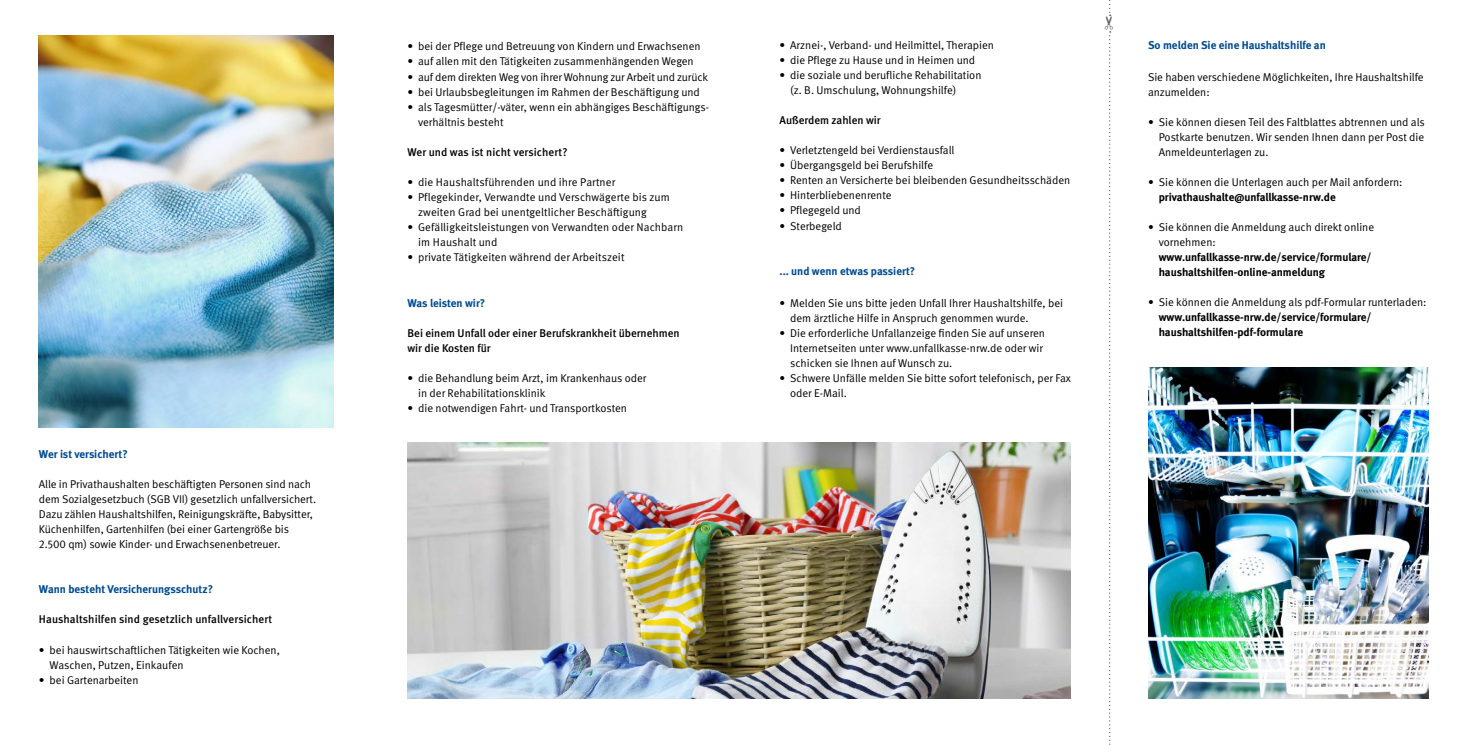
<style>
.page{position:relative;width:1467px;height:745px;background:#fff}
.page>*{position:absolute;margin:0;border:0;box-sizing:border-box;transform-origin:0 0}
.Fließtext{font:11.25px/15px "DGUV Meta";color:#000}
.t1{font:700 11.25px/15px "DGUV Meta";color:#000}
.Fließtext-2{font:500 11.25px/15px "DGUV Meta";color:#000}
.fließ{font:11.25px/15px "DGUV Meta";letter-spacing:-.005em;color:#000}
.Adresse{font:700 11.25px "DGUV Meta";color:#004b93}
.Fließtext-3{font:700 11.25px "DGUV Meta";color:#004b93}
.s1{font-weight:700}
.s2{font-weight:400}
</style>
<div class="page">
<img style="left:39px;top:35px;width:294px;height:392px">
<img style="left:407px;top:442px;width:663px;height:256px">
<img style="left:1148px;top:367px;width:280px;height:331px">
<svg style="left:1109px;top:0;width:3px;height:745px"></svg>
<p class="Adresse" style="left:39px;top:446px;width:90px">Wer ist versichert?</p>
<p class="Fließtext" style="left:39px;top:476px;width:279px">Alle in Privathaushalten beschäftigten Personen sind nach dem Sozialgesetzbuch (SGB VII) gesetzlich unfallversichert.<br>Dazu zählen Haushaltshilfen, Reinigungskräfte, Babysitter, Küchenhilfen, Gartenhilfen (bei einer Gartengröße bis 2.500 qm) sowie Kinder- und Erwachsenenbetreuer.</p>
<p class="Adresse" style="left:39px;top:582px;width:176px">Wann besteht Versicherungsschutz?</p>
<p class="Fließtext-2" style="left:39px;top:612px;width:235px">Haushaltshilfen sind gesetzlich unfallversichert</p>
<p class="Fließtext" style="left:50px;top:642px;width:232px;text-indent:-11px">• bei hauswirtschaftlichen Tätigkeiten wie Kochen,<br>Waschen, Putzen, Einkaufen</p>
<p class="Fließtext" style="left:39px;top:672px;width:101px">• bei Gartenarbeiten</p>
<p class="Fließtext" style="left:407px;top:39px;width:295px">• bei der Pflege und Betreuung von Kindern und Erwachsenen</p>
<p class="Fließtext" style="left:407px;top:54px;width:288px">• auf allen mit den Tätigkeiten zusammenhängenden Wegen</p>
<p class="Fließtext" style="left:407px;top:69px;width:302px">• auf dem direkten Weg von ihrer Wohnung zur Arbeit und zurück</p>
<p class="Fließtext" style="left:407px;top:84px;width:294px">• bei Urlaubsbegleitungen im Rahmen der Beschäftigung und</p>
<p class="Fließtext" style="left:418px;top:99px;width:292px;text-indent:-11px">• als Tagesmütter/-väter, wenn ein abhängiges Beschäftigungs&shy;verhältnis besteht</p>
<p class="Fließtext-2" style="left:407px;top:144px;width:162px">Wer und was ist nicht versichert?</p>
<p class="Fließtext" style="left:407px;top:174px;width:209px">• die Haushaltsführenden und ihre Partner</p>
<p class="Fließtext" style="left:418px;top:189px;width:253px;text-indent:-11px">• Pflegekinder, Verwandte und Verschwägerte bis zum zweiten Grad bei unentgeltlicher Beschäftigung</p>
<p class="Fließtext" style="left:418px;top:219px;width:267px;text-indent:-11px">• Gefälligkeitsleistungen von Verwandten oder Nachbarn im Haushalt und</p>
<p class="Fließtext" style="left:407px;top:249px;width:219px">• private Tätigkeiten während der Arbeitszeit</p>
<p class="Adresse" style="left:407px;top:296px;width:79px">Was leisten wir?</p>
<p class="Fließtext-2" style="left:407px;top:326px;width:274px">Bei einem Unfall oder einer Berufskrankheit übernehmen wir die Kosten für</p>
<p class="Fließtext" style="left:418px;top:370px;width:230px;text-indent:-11px">• die Behandlung beim Arzt, im Krankenhaus oder in der Rehabilitationsklinik</p>
<p class="Fließtext" style="left:407px;top:400px;width:221px">• die notwendigen Fahrt- und Transportkosten</p>
<p class="Fließtext" style="left:780px;top:38px;width:216px">• Arznei-, Verband- und Heilmittel, Therapien</p>
<p class="Fließtext" style="left:780px;top:53px;width:197px">• die Pflege zu Hause und in Heimen und</p>
<p class="Fließtext" style="left:790px;top:68px;width:193px;text-indent:-11px">• die soziale und berufliche Rehabilitation (z. B. Umschulung, Wohnungshilfe)</p>
<p class="Fließtext-2" style="left:780px;top:113px;width:103px">Außerdem zahlen wir</p>
<p class="Fließtext" style="left:780px;top:143px;width:176px">• Verletztengeld bei Verdienstausfall</p>
<p class="Fließtext" style="left:780px;top:158px;width:155px">• Übergangsgeld bei Berufshilfe</p>
<p class="Fließtext" style="left:780px;top:173px;width:292px">• Renten an Versicherte bei bleibenden Gesundheitsschäden</p>
<p class="Fließtext" style="left:780px;top:188px;width:113px">• Hinterbliebenenrente</p>
<p class="Fließtext" style="left:780px;top:203px;width:83px">• Pflegegeld und</p>
<p class="Fließtext" style="left:780px;top:218px;width:64px">• Sterbegeld</p>
<p class="Fließtext-3" style="left:780px;top:264px;width:137px">... und wenn etwas passiert?</p>
<p class="Fließtext" style="left:790px;top:295px;width:274px;text-indent:-11px">• Melden Sie uns bitte jeden Unfall Ihrer Haushaltshilfe, bei dem ärztliche Hilfe in Anspruch genommen wurde.</p>
<p class="Fließtext" style="left:790px;top:325px;width:256px;text-indent:-11px">• Die erforderliche Unfallanzeige finden Sie auf unseren<br>Internetseiten unter www.unfallkasse-nrw.de oder wir schicken sie Ihnen auf Wunsch zu.</p>
<p class="Fließtext" style="left:790px;top:370px;width:282px;text-indent:-11px">• Schwere Unfälle melden Sie bitte sofort telefonisch, per Fax oder E-Mail.</p>
<p class="Fließtext-3" style="left:1148px;top:38px;width:179px">So melden Sie eine Haushaltshilfe an</p>
<p class="fließ" style="left:1148px;top:69px;width:277px">Sie haben verschiedene Möglichkeiten, Ihre Haushaltshilfe anzumelden:</p>
<p class="Fließtext" style="left:1159px;top:115px;width:268px;text-align:justify;text-indent:-11px">• Sie können diesen Teil des Faltblattes abtrennen und als Postkarte benutzen. Wir senden Ihnen dann per Post die Anmeldeunterlagen zu.</p>
<p class="Fließtext" style="left:1159px;top:175px;width:245px;text-indent:-11px">• Sie können die Unterlagen auch per Mail anfordern: <span class="s1">privathaushalte@unfallkasse-nrw.de</span></p>
<p class="t1" style="left:1159px;top:220px;width:217px;text-indent:-11px"><span class="s2">• Sie können die Anmeldung auch direkt online vornehmen: </span>www.unfallkasse-nrw.de/service/formulare/ haushaltshilfen-online-anmeldung</p>
<p class="t1" style="left:1159px;top:295px;width:269px;text-indent:-11px"><span class="s2">• Sie können die Anmeldung als pdf-Formular runterladen: </span>www.unfallkasse-nrw.de/service/formulare/ haushaltshilfen-pdf-formulare</p>
</div>
